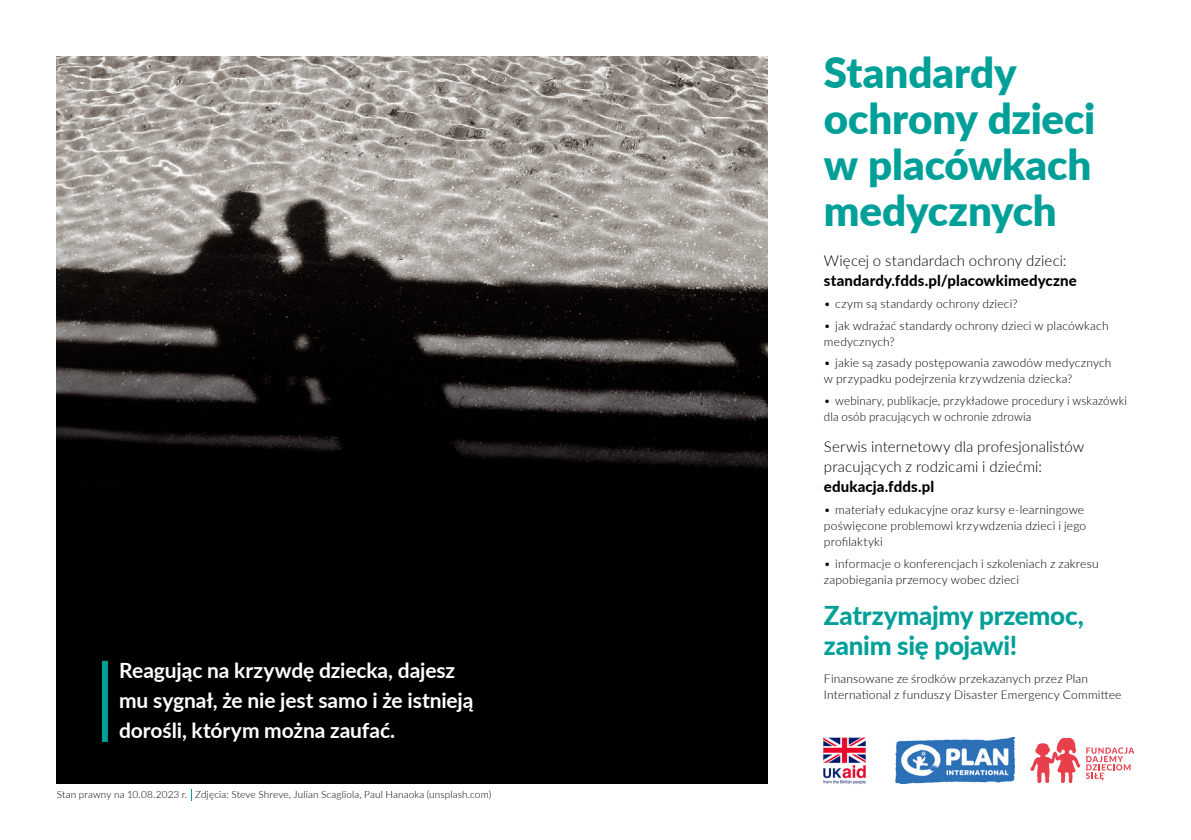
<style>
.page{position:relative;width:1191px;height:840px;background:#fff}
.page>*{position:absolute;margin:0;border:0;box-sizing:border-box;transform-origin:0 0}
.t1{font:900 42px/46px "Lato";letter-spacing:-.005em;color:#00a099}
.t2{font:800 26px/30px "Lato";letter-spacing:-.01em;color:#00a099}
.t3{font:700 21px/30px "Lato";letter-spacing:-.005em;color:#fff}
.t4{font:300 15px/20px "Lato";letter-spacing:.005em;color:#000}
.t5{font:800 15px "Lato";letter-spacing:.01em;color:#000}
.t6{font:300 12px/16px "Lato";letter-spacing:.015em;color:#000}
.t7{font:300 12px/16px "Lato";letter-spacing:.015em;color:#000;scale:.96 1}
.t8{font:300 10px "Lato";letter-spacing:.01em;color:#000}
</style>
<div class="page">
<img style="left:895px;top:737px;width:119px;height:45px">
<img style="left:823px;top:737px;width:43px;height:48px">
<svg style="left:1030px;top:737px;width:104px;height:45px"></svg>
<img style="left:57px;top:57px;width:710px;height:725px">
<div style="left:102px;top:660px;width:6px;height:81px;background:#00a099"></div>
<h3 class="t3" style="left:119px;top:653px;width:356px">Reagując na krzywdę dziecka, dajesz mu sygnał, że nie jest samo i że istnieją dorośli, którym można zaufać.</h3>
<p class="t8" style="left:57px;top:786px;width:436px">Stan prawny na 10.08.2023 r. Zdjęcia: Steve Shreve, Julian Scagliola, Paul Hanaoka (unsplash.com)</p>
<h1 class="t1" style="left:824px;top:47px;width:273px">Standardy ochrony dzieci w placówkach medycznych</h1>
<p class="t4" style="left:824px;top:250px;width:244px">Więcej o standardach ochrony dzieci:</p>
<p class="t5" style="left:824px;top:269px;width:254px">standardy.fdds.pl/placowkimedyczne</p>
<p class="t6" style="left:824px;top:295px;width:195px">• czym są standardy ochrony dzieci?</p>
<p class="t6" style="left:824px;top:316px;width:286px">• jak wdrażać standardy ochrony dzieci w placówkach medycznych?</p>
<p class="t6" style="left:824px;top:354px;width:289px">• jakie są zasady postępowania zawodów medycznych w przypadku podejrzenia krzywdzenia dziecka?</p>
<p class="t7" style="left:824px;top:392px;width:317px">• webinary, publikacje, przykładowe procedury i wskazówki dla osób pracujących w ochronie zdrowia</p>
<p class="t4" style="left:824px;top:436px;width:262px">Serwis internetowy dla profesjonalistów pracujących z rodzicami i dziećmi:</p>
<p class="t5" style="left:824px;top:475px;width:112px">edukacja.fdds.pl</p>
<p class="t6" style="left:824px;top:501px;width:264px">• materiały edukacyjne oraz kursy e-learningowe poświęcone problemowi krzywdzenia dzieci i jego profilaktyki</p>
<p class="t6" style="left:824px;top:554px;width:276px">• informacje o konferencjach i szkoleniach z zakresu zapobiegania przemocy wobec dzieci</p>
<h2 class="t2" style="left:824px;top:599px;width:261px">Zatrzymajmy przemoc, zanim się pojawi!</h2>
<p class="t6" style="left:824px;top:669px;width:299px">Finansowane ze środków przekazanych przez Plan<br>International z funduszy Disaster Emergency Committee</p>
</div>
